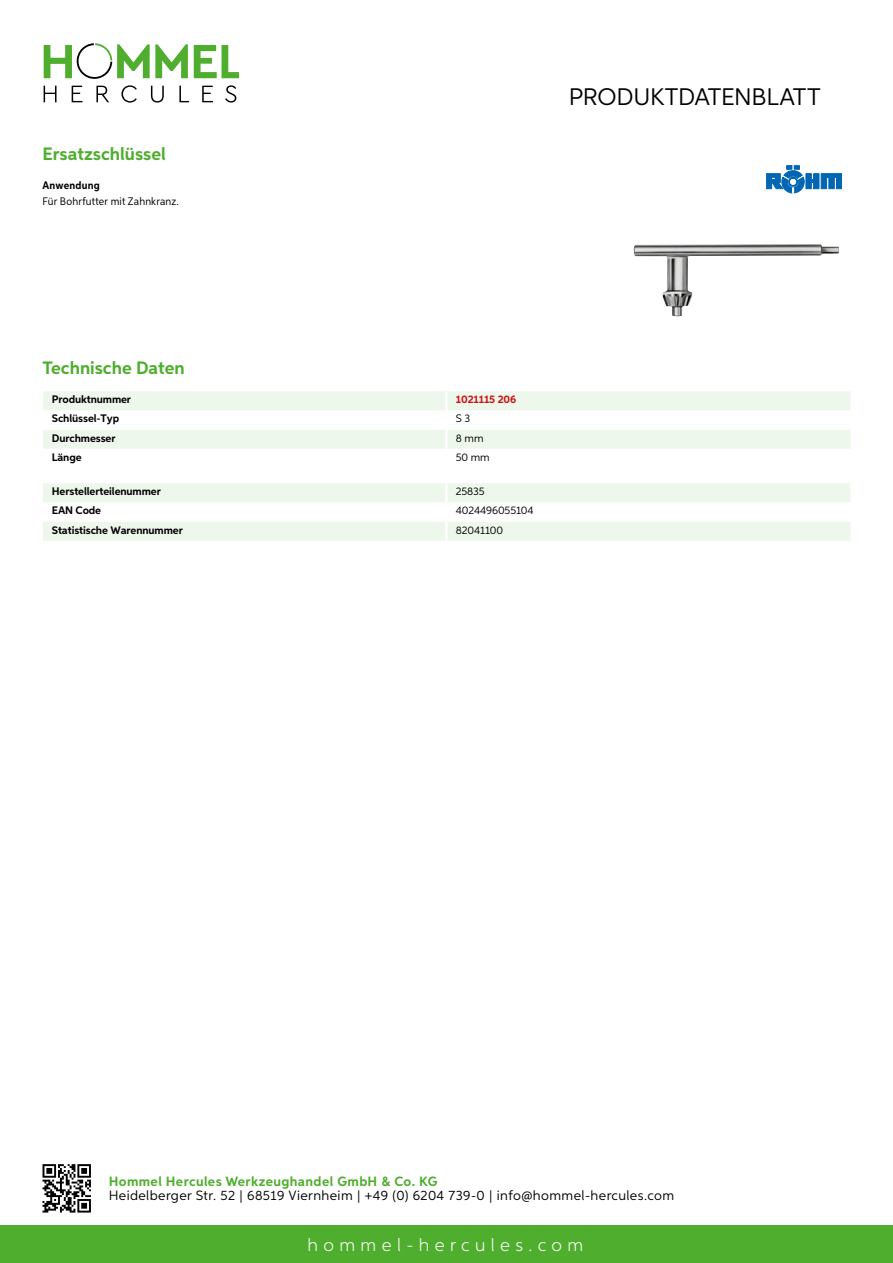
<style>
.page{position:relative;width:893px;height:1263px;background:#fff}
.page>*{position:absolute;margin:0;border:0;box-sizing:border-box;transform-origin:0 0}
.t1{font:24px "Aspira";letter-spacing:-.01em;color:#000}
.t2{font:700 18px "Aspira";color:#50ae2f}
.t3{font:300 18px "Aspira";letter-spacing:.3em;color:#fff}
.t4{font:13.5px "Aspira";letter-spacing:.03em;color:#000}
.t5{font:700 13.5px "Aspira";letter-spacing:.03em;color:#50ae2f}
.t6{font:700 10.95px "Aspira";letter-spacing:-.01em;color:#000}
.t7{font:10.95px "Aspira";letter-spacing:-.01em;color:#000}
.t8{font:10.95px "Aspira Nar";letter-spacing:.015em;color:#000}
.t9{font:700 10.95px "Aspira";letter-spacing:-.01em;color:#cd1013}
.t10{font:700 10.95px "Aspira Nar";letter-spacing:.02em;color:#000}
</style>
<div class="page">
<div style="left:0;top:1226px;width:893px;height:37px;background:#50ae2f"></div>
<svg style="left:43px;top:1164px;width:48px;height:48px"></svg>
<svg style="left:194px;top:45px;width:45px;height:33px"></svg>
<svg style="left:44px;top:43px;width:144px;height:36px"></svg>
<svg style="left:44px;top:86px;width:13px;height:16px"></svg>
<svg style="left:72px;top:86px;width:10px;height:16px"></svg>
<svg style="left:96px;top:86px;width:13px;height:16px"></svg>
<svg style="left:121px;top:85px;width:16px;height:18px"></svg>
<svg style="left:151px;top:86px;width:13px;height:17px"></svg>
<svg style="left:179px;top:86px;width:10px;height:16px"></svg>
<svg style="left:202px;top:86px;width:11px;height:16px"></svg>
<svg style="left:225px;top:85px;width:11px;height:18px"></svg>
<div style="left:43px;top:391px;width:807px;height:19px;background:#eef7eb"></div>
<div style="left:43px;top:430px;width:807px;height:19px;background:#eef7eb"></div>
<hr style="left:445px;top:391px;width:3px;height:19px;background:#fff">
<hr style="left:445px;top:430px;width:3px;height:19px;background:#fff">
<svg style="left:43px;top:483px;width:807px;height:58px"></svg>
<hr style="left:445px;top:522px;width:3px;height:19px;background:#fff">
<img style="left:633px;top:244px;width:206px;height:72px">
<svg style="left:766px;top:166px;width:76px;height:27px"></svg>
<h2 class="t2" style="left:43px;top:142px;width:125px">Ersatzschlüssel</h2>
<p class="t10" style="left:43px;top:179px;width:59px">Anwendung</p>
<p class="t8" style="left:43px;top:194px;width:138px">Für Bohrfutter mit Zahnkranz.</p>
<h1 class="t1" style="left:569px;top:82px;width:253px">Produktdatenblatt</h1>
<h2 class="t2" style="left:43px;top:357px;width:144px">Technische Daten</h2>
<p class="t6" style="left:52px;top:393px;width:81px">Produktnummer</p>
<p class="t9" style="left:456px;top:393px;width:62px">1021115 206</p>
<p class="t6" style="left:52px;top:412px;width:69px">Schlüssel-Typ</p>
<p class="t7" style="left:456px;top:412px;width:16px">S 3</p>
<p class="t6" style="left:52px;top:431px;width:65px">Durchmesser</p>
<p class="t7" style="left:456px;top:431px;width:29px">8 mm</p>
<p class="t6" style="left:52px;top:450px;width:31px">Länge</p>
<p class="t7" style="left:456px;top:450px;width:35px">50 mm</p>
<p class="t6" style="left:52px;top:485px;width:111px">Herstellerteilenummer</p>
<p class="t7" style="left:456px;top:485px;width:30px">25835</p>
<p class="t6" style="left:52px;top:504px;width:51px">EAN Code</p>
<p class="t7" style="left:456px;top:504px;width:79px">4024496055104</p>
<p class="t6" style="left:52px;top:523px;width:132px">Statistische Warennummer</p>
<p class="t7" style="left:456px;top:523px;width:49px">82041100</p>
<p class="t5" style="left:109px;top:1172px;width:330px">Hommel Hercules Werkzeughandel GmbH &amp; Co. KG</p>
<p class="t4" style="left:109px;top:1187px;width:567px">Heidelberger Str. 52 | 68519 Viernheim | +49 (0) 6204 739-0 | info@hommel-hercules.com</p>
<h2 class="t3" style="left:307px;top:1234px;width:277px">hommel-hercules.com</h2>
</div>
